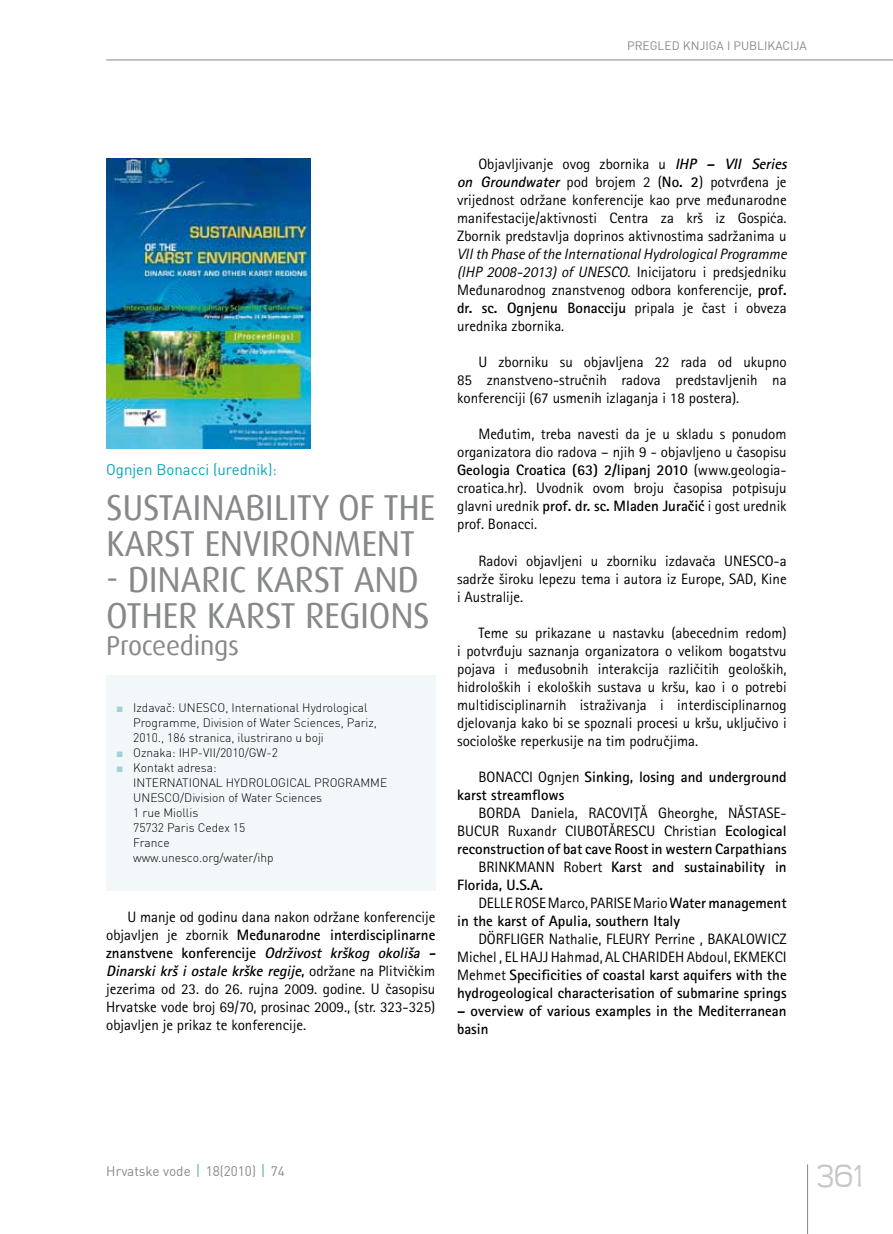
<style>
.page{position:relative;width:893px;height:1234px;background:#fff}
.page>*{position:absolute;margin:0;border:0;box-sizing:border-box;transform-origin:0 0}
.t1{font:36px/36px "Dax";letter-spacing:-.01em;color:#87888a}
.t2{font:300 36px "Teen";color:#c6c7c8}
.t3{font:27px "Dax";letter-spacing:-.01em;color:#87888a}
.t4{font:15px/18px "Rotis Sans Serifklemy";color:#000;text-align:justify}
.t5{font:700 15px/18px "Rotis Sans Serifklemy";color:#000}
.t6{font:15px "DIN";color:#00a5b7}
.t7{font:13.5px "DIN";color:#87888a}
.t8{font:12px/15px "DIN Lt";color:#000}
.t9{font:12px "DIN";color:#87888a}
.s1{font-family:"Times New Roman";color:#a2d1d9}
.s2{font-weight:700}
.s3{font-weight:700;font-style:italic}
.s4{font-style:italic}
.s5{font-weight:400}
.s6{font-family:"Arial Narrow";font-size:14.7px}
</style>
<div class="page">
<hr style="left:807px;top:1164px;width:1px;height:69px;background:#87888a">
<hr style="left:106px;top:60px;width:787px;height:1px;background:#87888a">
<svg style="left:198px;top:1164px;width:1px;height:12px"></svg>
<svg style="left:263px;top:1164px;width:1px;height:12px"></svg>
<div style="left:106px;top:675px;width:330px;height:215px;background:#f2f8f9"></div>
<img style="left:106px;top:159px;width:205px;height:290px">
<p class="t9" style="left:627px;top:37px;width:181px">PREGLED KNJIGA I PUBLIKACIJA</p>
<p class="t6" style="left:106px;top:459px;width:172px">Ognjen Bonacci (urednik):</p>
<h1 class="t1" style="left:106px;top:489px;width:331px">SUSTAINABILITY OF THE<br>KARST ENVIRONMENT</h1>
<h1 class="t1" style="left:106px;top:561px;width:325px">- DINARIC KARST AND<br>OTHER KARST REGIONS</h1>
<h2 class="t3" style="left:106px;top:630px;width:134px">Proceedings</h2>
<p class="t8" style="left:133px;top:699px;width:245px;text-indent:-17px"><span class="s1">■</span> Izdavač: UNESCO, International Hydrological<br>Programme, Division of Water Sciences, Pariz,<br>2010., 186 stranica, ilustrirano u boji</p>
<p class="t8" style="left:116px;top:744px;width:163px"><span class="s1">■</span> Oznaka: IHP-VII/2010/GW-2</p>
<p class="t8" style="left:133px;top:759px;width:255px;text-indent:-17px"><span class="s1">■</span> Kontakt adresa:<br>INTERNATIONAL HYDROLOGICAL PROGRAMME<br>UNESCO/Division of Water Sciences<br>1 rue Miollis<br>75732 Paris Cedex 15<br>France<br>www.unesco.org/water/ihp</p>
<p class="t4" style="left:106px;top:907px;width:334px;text-align:left;text-indent:21px">U manje od godinu dana nakon održane konferencije objavljen je zbornik <span class="s2">Međunarodne interdisciplinarne znanstvene konferencije</span> <span class="s3">Održivost krškog okoliša - Dinarski krš i ostale krške regije</span><span class="s2">,</span> o d rž a n e n a P l i tv i č k i m jezerima od 23. do 26. rujna 2009. godine. U časopisu Hrvatske vode broj 69/70, prosinac 2009., (str. 323-325) objavljen je prikaz te konferencije.</p>
<p class="t4" style="left:457px;top:155px;width:335px;text-align:left;text-indent:21px">Objavljivanje ovog zbornika u <span class="s3">IHP – VII Series on Groundwater</span> pod brojem 2 (<span class="s2">No. 2</span>) potvrđena je vrijednost održane konferencije kao prve međunarodne manifestacije/aktivnosti Centra za krš iz Gospića.<br>Zbornik predstavlja doprinos aktivnostima sadržanima u</p>
<p class="t4" style="left:457px;top:245px;width:331px"><span class="s4">VII th Phase of the International Hydrological Programme (IHP 2008-2013) of UNESCO</span>. Inicijatoru i predsjedniku Međunarodnog znanstvenog odbora konferencije, <span class="s2">prof. dr. sc. Ognjenu Bonacciju</span> pripala je čast i obveza urednika zbornika.</p>
<p class="t4" style="left:457px;top:353px;width:331px;text-indent:21px">U zborniku su objavljena 22 rada od ukupno 85 znanstveno-stručnih radova predstavljenih na konferenciji (67 usmenih izlaganja i 18 postera).</p>
<p class="t4" style="left:457px;top:425px;width:331px;text-indent:21px">Međutim, treba navesti da je u skladu s ponudom organizatora dio radova – njih 9 - objavljeno u časopisu <span class="s2">Geologia Croatica (63) 2/lipanj 2010</span> (www.geologia&shy;croatica.hr). Uvodnik ovom broju časopisa potpisuju glavni urednik <span class="s2">prof. dr. sc. Mladen Juračić</span> i gost urednik prof. Bonacci.</p>
<p class="t4" style="left:457px;top:551px;width:331px;text-indent:21px">Radovi objavljeni u zborniku izdavača UNESCO-a sadrže široku lepezu tema i autora iz Europe, SAD, Kine i Australije.</p>
<p class="t4" style="left:457px;top:623px;width:331px;text-indent:21px">Teme su prikazane u nastavku (abecednim redom) i potvrđuju saznanja organizatora o velikom bogatstvu pojava i međusobnih interakcija različitih geoloških, hidroloških i ekoloških sustava u kršu, kao i o potrebi multidisciplinarnih istraživanja i interdisciplinarnog djelovanja kako bi se spoznali procesi u kršu, uključivo i sociološke reperkusije na tim područjima.</p>
<p class="t5" style="left:457px;top:767px;width:331px;text-indent:21px"><span class="s5">BONACCI Ognjen</span> Sinking, losing and underground karst streamflows</p>
<p class="t4" style="left:478px;top:803px;width:310px">BORDA Daniela, RACOVI<span class="s6">ŢĂ</span> Gheorghe, N<span class="s6">Ă</span>STASE-</p>
<p class="t4" style="left:457px;top:821px;width:331px">BUCUR Ruxandr CIUBOT<span class="s6">Ă</span>RESCU Christian <span class="s2">Ecological</span></p>
<p class="t5" style="left:457px;top:839px;width:331px">reconstruction of bat cave Roost in western Carpathians</p>
<p class="t5" style="left:478px;top:857px;width:310px"><span class="s5">BRINKMANN Robert</span> Karst and sustainability in</p>
<p class="t5" style="left:457px;top:875px;width:88px">Florida, U.S.A.</p>
<p class="t4" style="left:478px;top:893px;width:310px">DELLE ROSE Marco, PARISE Mario <span class="s2">Water management</span></p>
<p class="t5" style="left:457px;top:911px;width:225px">in the karst of Apulia, southern Italy</p>
<p class="t4" style="left:457px;top:929px;width:331px;text-indent:21px">DÖRFLIGER Nathalie, FLEURY Perrine , BAKALOWICZ Michel , EL HAJJ Hahmad, AL CHARIDEH Abdoul, EKMEKCI Mehmet <span class="s2">Specificities of coastal karst aquifers with the hydrogeological characterisation of submarine springs</span></p>
<p class="t5" style="left:457px;top:1001px;width:331px">– overview of various examples in the Mediterranean basin</p>
<p class="t7" style="left:106px;top:1161px;width:180px">Hrvatske vode 18(2010) 74</p>
<h1 class="t2" style="left:816px;top:1156px;width:47px">361</h1>
</div>
